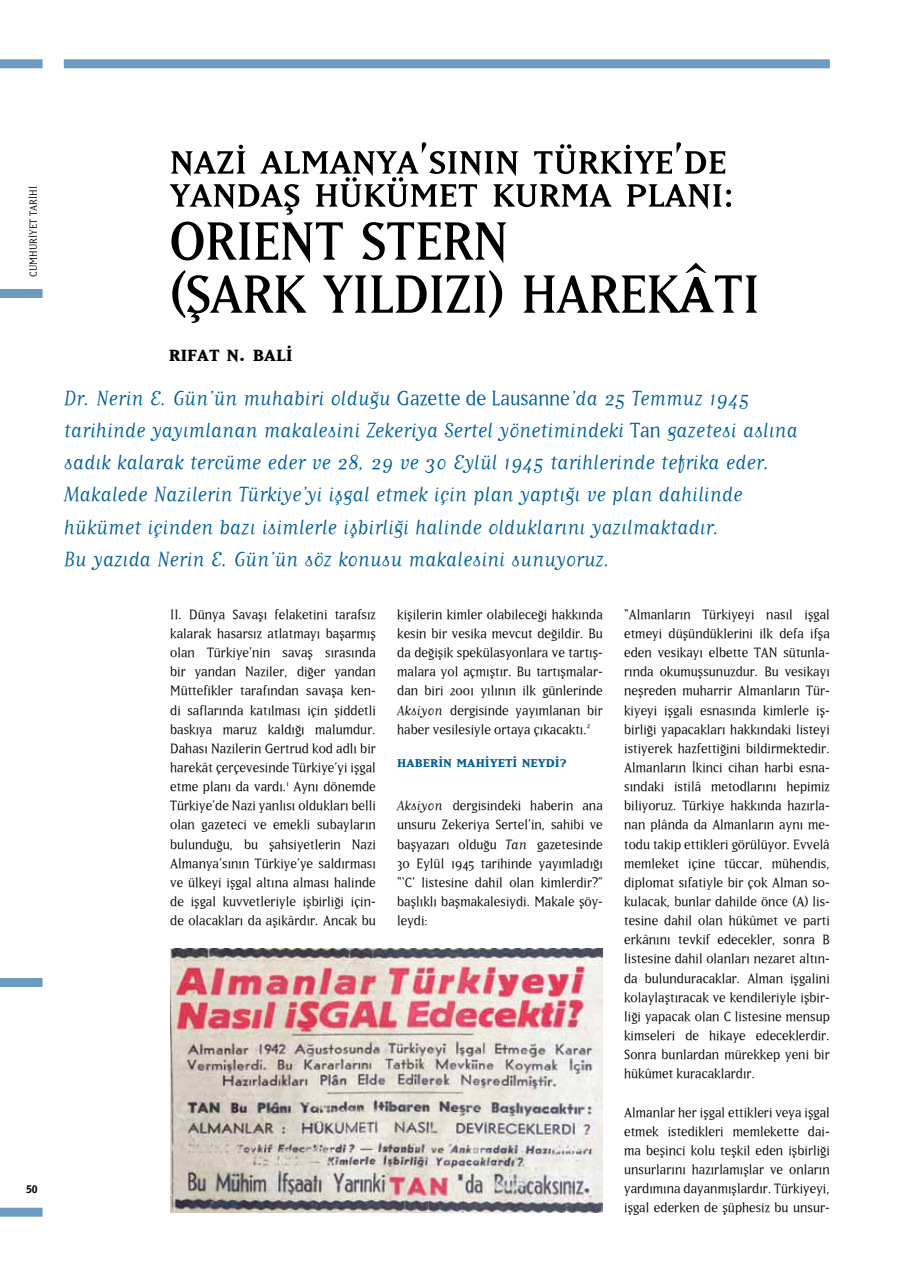
<style>
.page{position:relative;width:915px;height:1276px;background:#fff}
.page>*{position:absolute;margin:0;border:0;box-sizing:border-box;transform-origin:0 0}
.t1{font:75.75px "Matrix TT Normal Small Caps";color:#000}
.t2{font:60px "Matrix TT Normal Small Caps";color:#000}
.t3{font:30px "Matrix TT Bold Small Caps";color:#000}
.t4{font:24px/32.2px "Matrix TT Script";letter-spacing:-.005em;color:#005e96}
.t5{font:21px "Matrix TT Bold Small Caps";color:#005e96}
.t6{font:15.75px/19.2px "Matrix TT Book";color:#000;text-align:justify}
.t7{font:12px "Matrix TT Book";color:#000}
.t8{font:900 10.5px "Bell Gothic";color:#000}
.s1{font-size:94.5px}
.s2{font-family:"Matrix TT Book"}
.s3{font-family:"Matrix TT Script"}
</style>
<div class="page">
<div style="left:0;top:59px;width:43px;height:9px;background:#6c9ac3"></div>
<div style="left:0;top:289px;width:43px;height:9px;background:#6c9ac3"></div>
<div style="left:0;top:978px;width:43px;height:9px;background:#6c9ac3"></div>
<div style="left:0;top:1207px;width:43px;height:9px;background:#6c9ac3"></div>
<div style="left:64px;top:59px;width:765px;height:9px;background:#6c9ac3"></div>
<img style="left:170px;top:948px;width:432px;height:264px">
<p class="t7" style="left:27px;top:276px;width:92px;rotate:-90deg">CUMHURİYET TARİHİ</p>
<p class="t8" style="left:26px;top:1182px;width:13px">50</p>
<h2 class="t2" style="left:170px;top:134px;width:558px">nazi almanya’sının türkiye’de</h2>
<h2 class="t2" style="left:170px;top:167px;width:566px">yandaş hükümet kurma planı:</h2>
<h1 class="t1" style="left:170px;top:209px;width:340px">ORIENT STERN</h1>
<h1 class="t1" style="left:170px;top:262px;width:591px">(ŞARK YILDIZI) HAREK<span class="s1">â</span>TI</h1>
<h3 class="t3" style="left:169px;top:341px;width:125px">rıfat n. bali</h3>
<p class="t4" style="left:64px;top:381px;width:735px">Dr. Nerin E. Gün’ün muhabiri olduğu <span class="s2">Gazette de Lausanne</span>’da 25 Temmuz 1945 tarihinde yayımlanan makalesini Zekeriya Sertel yönetimindeki <span class="s2">Tan</span> gazetesi aslına sadık kalarak tercüme eder ve 28, 29 ve 30 Eylül 1945 tarihlerinde tefrika eder.<br>Makalede Nazilerin Türkiye’yi işgal etmek için plan yaptığı ve plan dahilinde hükümet içinden bazı isimlerle işbirliği halinde olduklarını yazılmaktadır.<br>Bu yazıda Nerin E. Gün’ün söz konusu makalesini sunuyoruz.</p>
<p class="t6" style="left:170px;top:604px;width:207px">II. Dünya Savaşı felaketini tarafsız kalarak hasarsız atlatmayı başarmış olan Türkiye’nin savaş sırasında bir yandan Naziler, diğer yandan Müttefikler tarafından savaşa ken&shy;di saflarında katılması için şiddetli baskıya maruz kaldığı malumdur.<br>Dahası Nazilerin Gertrud kod adlı bir harekât çerçevesinde Türkiye’yi işgal etme planı da vardı.<sup>1</sup> Aynı dönemde Türkiye’de Nazi yanlısı oldukları belli olan gazeteci ve emekli subayların bulunduğu, bu şahsiyetlerin Nazi Almanya’sının Türkiye’ye saldırması ve ülkeyi işgal altına alması halinde de işgal kuvvetleriyle işbirliği için&shy;de olacakları da aşikârdır. Ancak bu</p>
<p class="t6" style="left:397px;top:604px;width:207px">kişilerin kimler olabileceği hakkında kesin bir vesika mevcut değildir. Bu da değişik spekülasyonlara ve tartış&shy;malara yol açmıştır. Bu tartışmalar&shy;dan biri 2001 yılının ilk günlerinde <span class="s3">Aksiyon</span> dergisinde yayımlanan bir haber vesilesiyle ortaya çıkacaktı.<sup>2</sup></p>
<p class="t6" style="left:624px;top:604px;width:207px">“Almanların Türkiyeyi nasıl işgal etmeyi düşündüklerini ilk defa ifşa eden vesikayı elbette TAN sütunla&shy;rında okumuşsunuzdur. Bu vesikayı neşreden muharrir Almanların Tür&shy;kiyeyi işgali esnasında kimlerle iş&shy;birliği yapacakları hakkındaki listeyi istiyerek hazfettiğini bildirmektedir.<br>Almanların İkinci cihan harbi esna&shy;sındaki istilâ metodlarını hepimiz biliyoruz. Türkiye hakkında hazırla&shy;nan plânda da Almanların aynı me&shy;todu takip ettikleri görülüyor. Evvelâ memleket içine tüccar, mühendis, diplomat sıfatiyle bir çok Alman so&shy;kulacak, bunlar dahilde önce (A) lis&shy;tesine dahil olan hükûmet ve parti erkânını tevkif edecekler, sonra B listesine dahil olanları nezaret altın&shy;da bulunduracaklar. Alman işgalini kolaylaştıracak ve kendileriyle işbir&shy;liği yapacak olan C listesine mensup kimseleri de hikaye edeceklerdir.<br>Sonra bunlardan mürekkep yeni bir hükûmet kuracaklardır.</p>
<p class="t6" style="left:624px;top:1102px;width:207px">Almanlar her işgal ettikleri veya işgal etmek istedikleri memlekette dai&shy;ma beşinci kolu teşkil eden işbirliği unsurlarını hazırlamışlar ve onların yardımına dayanmışlardır. Türkiyeyi, işgal ederken de şüphesiz bu unsur-</p>
<h3 class="t5" style="left:397px;top:753px;width:171px">haberin mahiyeti neydi?</h3>
<p class="t6" style="left:397px;top:796px;width:207px"><span class="s3">Aksiyon</span> dergisindeki haberin ana unsuru Zekeriya Sertel’in, sahibi ve başyazarı olduğu <span class="s3">Tan</span> gazetesinde 30 Eylül 1945 tarihinde yayımladığı “‘C’ listesine dahil olan kimlerdir?” başlıklı başmakalesiydi. Makale şöy&shy;leydi:</p>
</div>
